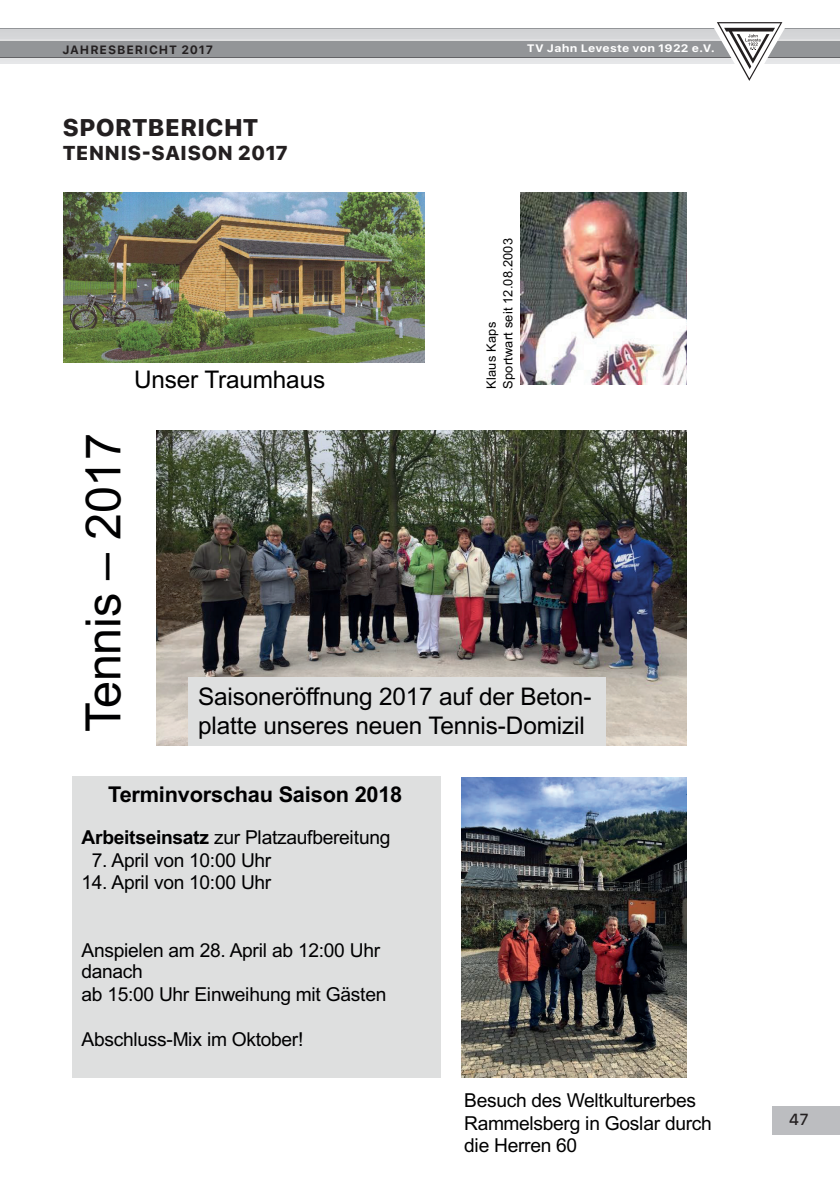
<style>
.page{position:relative;width:840px;height:1191px;background:#fff}
.page>*{position:absolute;margin:0;border:0;box-sizing:border-box;transform-origin:0 0}
.t1{font:48.6px "Arial";letter-spacing:-.01em;color:#000001}
.t2{font:24.4px "Arial";letter-spacing:-.01em;color:#000001}
.t3{font:800 24px "SFUI Text";color:#231f20}
.t4{font:700 21.8px "Arial";letter-spacing:-.01em;color:#000001}
.t5{font:800 20px "SFUI Text";letter-spacing:.005em;color:#231f20}
.t6{font:19.2px/22.4px "Arial";letter-spacing:-.02em;color:#000001}
.t7{font:500 16px "SFUI Text";color:#231f20}
.t8{font:12.8px/16.6px "Arial";letter-spacing:.015em;color:#000001}
.t9{font:700 12px "SFUI Text";letter-spacing:.08em;color:#231f20}
.t10{font:700 10.8px "SFUI Text";letter-spacing:.02em;color:#fff;scale:1.11 1}
.s1{font-weight:700}
</style>
<div class="page">
<div style="left:0;top:28px;width:839px;height:12px;background:#939598"></div>
<div style="left:0;top:41px;width:839px;height:23px;background:#e4e5e7"></div>
<svg style="left:1px;top:29px;width:838px;height:11px;background:#d4d5d7"></svg>
<div style="left:0;top:41px;width:839px;height:17px;background:#636366"></div>
<div style="left:0;top:41px;width:839px;height:16px;background:#939598"></div>
<svg style="left:0;top:29px;width:1px;height:12px"></svg>
<svg style="left:708px;top:22px;width:81px;height:59px"></svg>
<div style="left:771px;top:1106px;width:68px;height:28px;background:#bcbdc0"></div>
<img style="left:157px;top:430px;width:529px;height:315px">
<img style="left:520px;top:193px;width:166px;height:191px">
<div style="left:188px;top:677px;width:418px;height:68px;background:#dedfdf"></div>
<img style="left:461px;top:777px;width:225px;height:300px">
<div style="left:72px;top:776px;width:368px;height:302px;background:#dedfdf"></div>
<img style="left:64px;top:193px;width:360px;height:170px">
<p class="t9" style="left:62px;top:41px;width:152px">JAHRESBERICHT 2017</p>
<p class="t10" style="left:526px;top:40px;width:171px">TV Jahn Leveste von 1922 e.V.</p>
<p class="t3" style="left:62px;top:110px;width:198px">SPORTBERICHT</p>
<p class="t5" style="left:62px;top:138px;width:227px">TENNIS-SAISON 2017</p>
<p class="t2" style="left:134px;top:362px;width:192px">Unser Traumhaus</p>
<p class="t8" style="left:482px;top:389px;width:152px;rotate:-90deg">Klaus Kaps<br>Sportwart seit 12.08.2003</p>
<h1 class="t1" style="left:70px;top:732px;width:300px;rotate:-90deg">Tennis – 2017</h1>
<p class="t2" style="left:198px;top:679px;width:394px">Saisoneröffnung 2017 auf der Beton-</p>
<p class="t2" style="left:198px;top:709px;width:388px">platte unseres neuen Tennis-Domizil</p>
<p class="t4" style="left:108px;top:778px;width:295px">Terminvorschau Saison 2018</p>
<p class="t6" style="left:81px;top:826px;width:310px"><span class="s1">Arbeitseinsatz</span> zur Platzaufbereitung</p>
<p class="t6" style="left:92px;top:849px;width:181px">7. April von 10:00 Uhr</p>
<p class="t6" style="left:81px;top:870px;width:191px">14. April von 10:00 Uhr</p>
<p class="t6" style="left:81px;top:938px;width:306px">Anspielen am 28. April ab 12:00 Uhr danach<br>ab 15:00 Uhr Einweihung mit Gästen</p>
<p class="t6" style="left:81px;top:1028px;width:223px">Abschluss-Mix im Oktober!</p>
<p class="t6" style="left:464px;top:1089px;width:249px">Besuch des Weltkulturerbes<br>Rammelsberg in Goslar durch die Herren 60</p>
<p class="t7" style="left:788px;top:1108px;width:21px">47</p>
</div>
